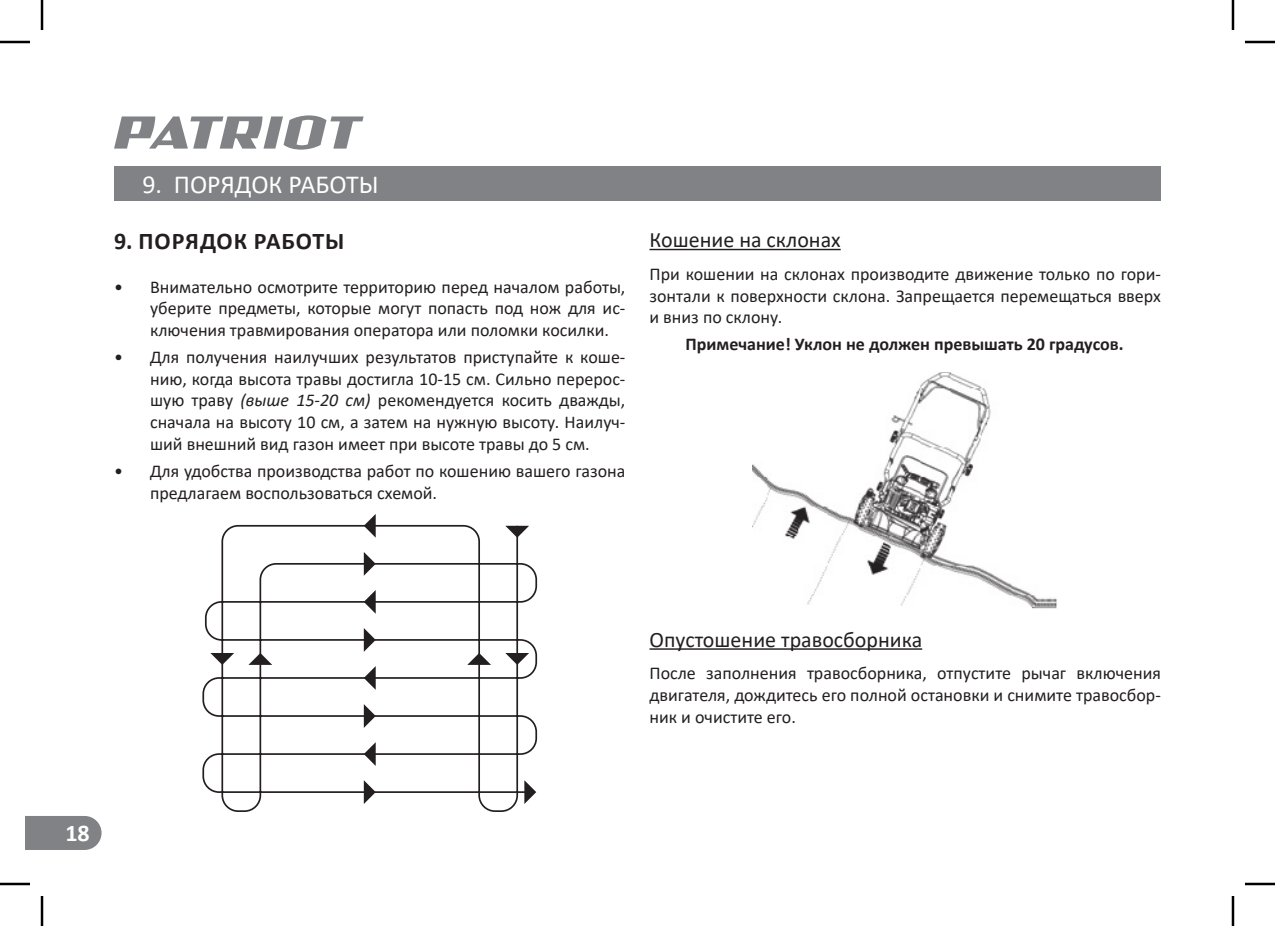
<style>
.page{position:relative;width:1275px;height:926px;background:#fff}
.page>*{position:absolute;margin:0;border:0;box-sizing:border-box;transform-origin:0 0}
.t1{font:26px "Calibri";color:#fff}
.t2{font:700 24px "Calibri";letter-spacing:.04em;color:#231f20}
.t3{font:700 24px "Calibri";color:#fff}
.t4{font:22px "Calibri";color:#231f20}
.t5{font:18px/21.6px "Calibri";color:#231f20;text-align:justify}
.t6{font:700 18px "Calibri";color:#231f20}
.s1{font-style:italic}
</style>
<div class="page">
<svg style="left:114px;top:115px;width:249px;height:35px"></svg>
<div style="left:114px;top:166px;width:1047px;height:34px;background:#808285"></div>
<div style="left:25px;top:816px;width:77px;height:34px;background:#808285"></div>
<hr style="left:649px;top:249px;width:191px;height:1px;background:#231f20">
<hr style="left:649px;top:648px;width:273px;height:2px;background:#231f20">
<svg style="left:202px;top:524px;width:336px;height:288px"></svg>
<svg style="left:364px;top:514px;width:12px;height:24px"></svg>
<svg style="left:364px;top:552px;width:12px;height:24px"></svg>
<svg style="left:364px;top:590px;width:12px;height:24px"></svg>
<svg style="left:364px;top:628px;width:12px;height:24px"></svg>
<svg style="left:364px;top:666px;width:12px;height:24px"></svg>
<svg style="left:364px;top:704px;width:12px;height:24px"></svg>
<svg style="left:364px;top:742px;width:12px;height:24px"></svg>
<svg style="left:364px;top:780px;width:12px;height:24px"></svg>
<svg style="left:505px;top:526px;width:24px;height:12px"></svg>
<svg style="left:505px;top:653px;width:24px;height:12px"></svg>
<svg style="left:467px;top:653px;width:24px;height:12px"></svg>
<svg style="left:248px;top:653px;width:24px;height:12px"></svg>
<svg style="left:210px;top:653px;width:24px;height:12px"></svg>
<svg style="left:524px;top:780px;width:12px;height:24px"></svg>
<img style="left:752px;top:373px;width:305px;height:236px">
<hr style="left:0;top:41px;width:30px;height:2px;background:#000">
<hr style="left:1245px;top:41px;width:30px;height:2px;background:#000">
<hr style="left:0;top:883px;width:30px;height:2px;background:#000">
<hr style="left:1245px;top:883px;width:30px;height:2px;background:#000">
<hr style="left:41px;top:0;width:2px;height:30px;background:#000">
<hr style="left:41px;top:896px;width:2px;height:30px;background:#000">
<hr style="left:1231px;top:0;width:3px;height:30px;background:#000">
<hr style="left:1231px;top:896px;width:3px;height:30px;background:#000">
<h1 class="t1" style="left:142px;top:166px;width:238px">9. ПОРЯДОК РАБОТЫ</h1>
<h2 class="t2" style="left:114px;top:224px;width:232px">9. ПОРЯДОК РАБОТЫ</h2>
<p class="t5" style="left:150px;top:276px;width:477px;text-indent:-36px">• Внимательно осмотрите территорию перед началом работы, уберите предметы, которые могут попасть под нож для ис&shy;ключения травмирования оператора или поломки косилки.</p>
<p class="t5" style="left:150px;top:346px;width:477px;text-indent:-36px">• Для получения наилучших результатов приступайте к коше&shy;нию, когда высота травы достигла 10-15 см. Сильно перерос&shy;шую траву <span class="s1">(выше 15-20 см)</span> рекомендуется косить дважды, сначала на высоту 10 см, а затем на нужную высоту. Наилуч&shy;ший внешний вид газон имеет при высоте травы до 5 см.</p>
<p class="t5" style="left:150px;top:460px;width:477px;text-indent:-36px">• Для удобства производства работ по кошению вашего газона предлагаем воспользоваться схемой.</p>
<p class="t4" style="left:649px;top:224px;width:193px">Кошение на склонах</p>
<p class="t5" style="left:649px;top:263px;width:513px">При кошении на склонах производите движение только по гори&shy;зонтали к поверхности склона. Запрещается перемещаться вверх и вниз по склону.</p>
<p class="t6" style="left:685px;top:332px;width:439px">Примечание! Уклон не должен превышать 20 градусов.</p>
<h2 class="t3" style="left:65px;top:825px;width:26px">18</h2>
<p class="t4" style="left:649px;top:624px;width:274px">Опустошение травосборника</p>
<p class="t5" style="left:649px;top:662px;width:513px">После заполнения травосборника, отпустите рычаг включения двигателя, дождитесь его полной остановки и снимите травосбор&shy;ник и очистите его.</p>
</div>
